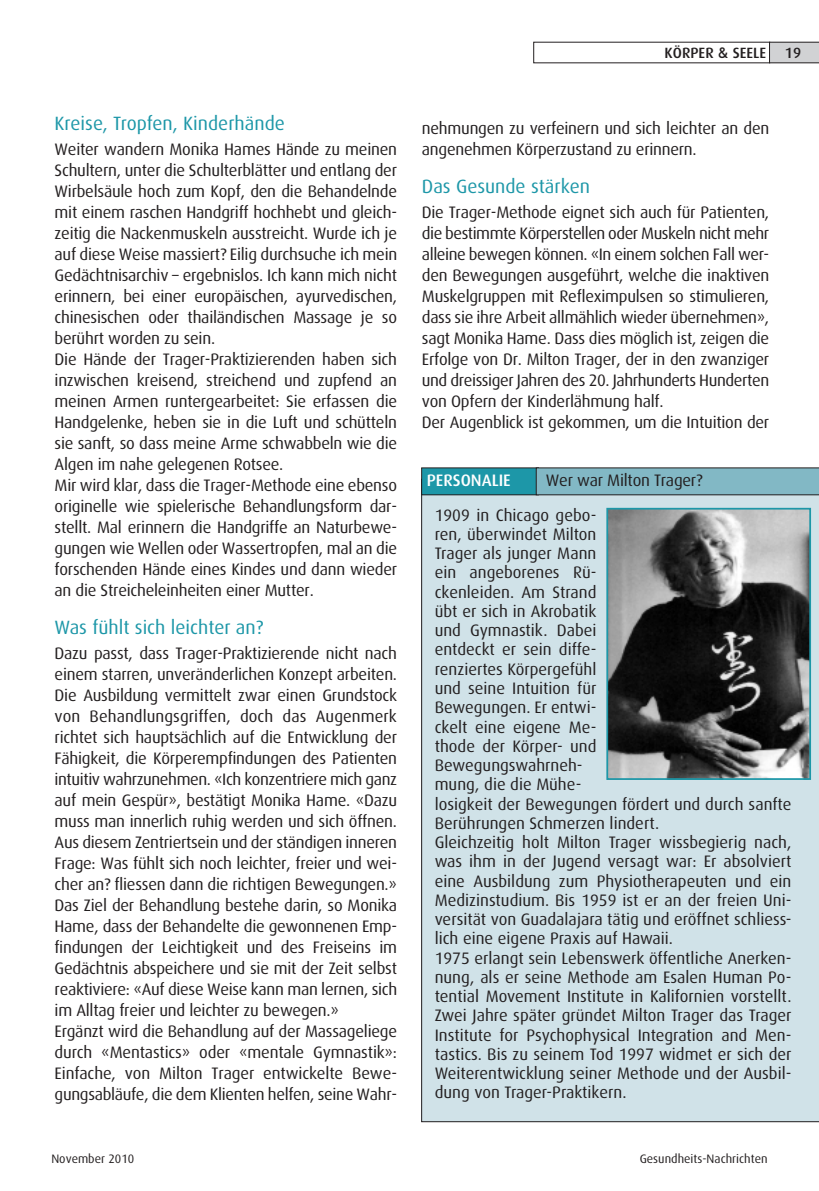
<style>
.page{position:relative;width:819px;height:1191px;background:#fff}
.page>*{position:absolute;margin:0;border:0;box-sizing:border-box;transform-origin:0 0}
.Zwischentitel{font:19.25px "Dax";color:#1d97a8}
.Lauftext{font:19.25px "Dax";color:#1d97a8}
.Lauftext-2{font:16.62px/21px "Dax";letter-spacing:-.015em;color:#231f20;text-align:justify}
.Text_Infoboxen{font:16.62px/19.2px "Dax";color:#231f20}
.Art_Tipp_Titel_Tipp{font:500 16.62px "Dax";color:#fff}
.Rubriktitel{font:500 14.88px "Dax";color:#231f20}
.Seitenzahl{font:500 14.88px "Dax";color:#231f20}
.Ausgabemonat{font:12.25px "Dax";color:#231f20}
.s1{font-family:"Converse DIN Medium";font-weight:400}
</style>
<div class="page">
<div style="left:421px;top:495px;width:398px;height:626px;background:#d0e2e8"></div>
<div style="left:421px;top:468px;width:117px;height:27px;background:#1d97a8"></div>
<div style="left:421px;top:468px;width:117px;height:27px;border:1px solid #231f20"></div>
<svg style="left:536px;top:468px;width:283px;height:27px;background:#7eb1be"></svg>
<img style="left:609px;top:511px;width:199px;height:266px">
<div style="left:606px;top:508px;width:205px;height:272px;border:2px solid #1d97a8"></div>
<svg style="left:769px;top:42px;width:50px;height:21px"></svg>
<p class="Zwischentitel" style="left:55px;top:113px;width:232px">Kreise, Tropfen, Kinderhände</p>
<p class="Lauftext-2" style="left:55px;top:139px;width:344px">Weiter wandern Monika Hames Hände zu meinen Schultern, unter die Schulterblätter und entlang der Wirbelsäule hoch zum Kopf, den die Behandelnde mit einem raschen Handgriff hochhebt und gleich&shy;zeitig die Nackenmuskeln ausstreicht. Wurde ich je auf diese Weise massiert? Eilig durchsuche ich mein Gedächtnisarchiv – ergebnislos. Ich kann mich nicht erinnern, bei einer europäischen, ayurvedischen, chinesischen oder thailändischen Massage je so berührt worden zu sein.</p>
<p class="Lauftext-2" style="left:55px;top:349px;width:344px">Die Hände der Trager-Praktizierenden haben sich inzwischen kreisend, streichend und zupfend an meinen Armen runtergearbeitet: Sie erfassen die Handgelenke, heben sie in die Luft und schütteln sie sanft, so dass meine Arme schwabbeln wie die Algen im nahe gelegenen Rotsee.</p>
<p class="Lauftext-2" style="left:55px;top:475px;width:344px">Mir wird klar, dass die Trager-Methode eine ebenso originelle wie spielerische Behandlungsform dar&shy;stellt. Mal erinnern die Handgriffe an Naturbewe&shy;gungen wie Wellen oder Wassertropfen, mal an die forschenden Hände eines Kindes und dann wieder an die Streicheleinheiten einer Mutter.</p>
<p class="Zwischentitel" style="left:55px;top:617px;width:210px">Was fühlt sich leichter an?</p>
<p class="Lauftext-2" style="left:55px;top:643px;width:344px">Dazu passt, dass Trager-Praktizierende nicht nach einem starren, unveränderlichen Konzept arbeiten.<br>Die Ausbildung vermittelt zwar einen Grundstock von Behandlungsgriffen, doch das Augenmerk richtet sich hauptsächlich auf die Entwicklung der Fähigkeit, die Körperempfindungen des Patienten intuitiv wahrzunehmen. «Ich konzentriere mich ganz auf mein Gespür», bestätigt Monika Hame. «Dazu muss man innerlich ruhig werden und sich öffnen.<br>Aus diesem Zentriertsein und der ständigen inneren Frage: Was fühlt sich noch leichter, freier und wei&shy;cher an? fliessen dann die richtigen Bewegungen.»</p>
<p class="Lauftext-2" style="left:55px;top:895px;width:344px">Das Ziel der Behandlung bestehe darin, so Monika Hame, dass der Behandelte die gewonnenen Emp&shy;findungen der Leichtigkeit und des Freiseins im Gedächtnis abspeichere und sie mit der Zeit selbst reaktiviere: «Auf diese Weise kann man lernen, sich im Alltag freier und leichter zu bewegen.»</p>
<p class="Lauftext-2" style="left:55px;top:1021px;width:344px">Ergänzt wird die Behandlung auf der Massageliege durch «Mentastics» oder «mentale Gymnastik»:<br>Einfache, von Milton Trager entwickelte Bewe&shy;gungsabläufe, die dem Klienten helfen, seine Wahr-</p>
<p class="Rubriktitel" style="left:664px;top:45px;width:103px">KÖRPER <span class="s1">&amp;</span> SEELE</p>
<p class="Seitenzahl" style="left:784px;top:44px;width:18px">19</p>
<p class="Lauftext-2" style="left:422px;top:118px;width:349px">nehmungen zu verfeinern und sich leichter an den angenehmen Körperzustand zu erinnern.</p>
<p class="Lauftext" style="left:422px;top:176px;width:170px">Das Gesunde stärken</p>
<p class="Lauftext-2" style="left:422px;top:202px;width:349px">Die Trager-Methode eignet sich auch für Patienten, die bestimmte Körperstellen oder Muskeln nicht mehr alleine bewegen können. «In einem solchen Fall wer&shy;den Bewegungen ausgeführt, welche die inaktiven Muskelgruppen mit Refleximpulsen so stimulieren, dass sie ihre Arbeit allmählich wieder übernehmen», sagt Monika Hame. Dass dies möglich ist, zeigen die Erfolge von Dr. Milton Trager, der in den zwanziger und dreissiger Jahren des 20. Jahrhunderts Hunderten von Opfern der Kinderlähmung half.</p>
<p class="Lauftext-2" style="left:422px;top:412px;width:349px">Der Augenblick ist gekommen, um die Intuition der</p>
<p class="Art_Tipp_Titel_Tipp" style="left:427px;top:471px;width:85px">PERSONALIE</p>
<p class="Text_Infoboxen" style="left:546px;top:470px;width:158px">Wer war Milton Trager?</p>
<p class="Text_Infoboxen" style="left:434px;top:505px;width:163px">1909 in Chicago gebo&shy;ren, überwindet Milton<br>Trager als junger Mann ein angeborenes Rü&shy;ckenleiden. Am Strand übt er sich in Akrobatik und Gymnastik. Dabei entdeckt er sein diffe&shy;renziertes Körpergefühl und seine Intuition für<br>Bewegungen. Er entwi&shy;ckelt eine eigene Me&shy;thode der Körper- und<br>Bewegungswahrneh&shy;mung, die die Mühe-</p>
<p class="Text_Infoboxen" style="left:434px;top:794px;width:358px">losigkeit der Bewegungen fördert und durch sanfte<br>Berührungen Schmerzen lindert.</p>
<p class="Text_Infoboxen" style="left:434px;top:833px;width:358px;text-align:justify">Gleichzeitig holt Milton Trager wissbegierig nach, was ihm in der Jugend versagt war: Er absolviert eine Ausbildung zum Physiotherapeuten und ein Medizinstudium. Bis 1959 ist er an der freien Uni&shy;versität von Guadalajara tätig und eröffnet schliess&shy;lich eine eigene Praxis auf Hawaii.</p>
<p class="Text_Infoboxen" style="left:434px;top:948px;width:358px;text-align:justify">1975 erlangt sein Lebenswerk öffentliche Anerken&shy;nung, als er seine Methode am Esalen Human Po&shy;tential Movement Institute in Kalifornien vorstellt.<br>Zwei Jahre später gründet Milton Trager das Trager Institute for Psychophysical Integration and Men&shy;tastics. Bis zu seinem Tod 1997 widmet er sich der Weiterentwicklung seiner Methode und der Ausbil&shy;dung von Trager-Praktikern.</p>
<p class="Ausgabemonat" style="left:51px;top:1152px;width:84px">November 2010</p>
<p class="Ausgabemonat" style="left:639px;top:1152px;width:129px">Gesundheits-Nachrichten</p>
</div>
